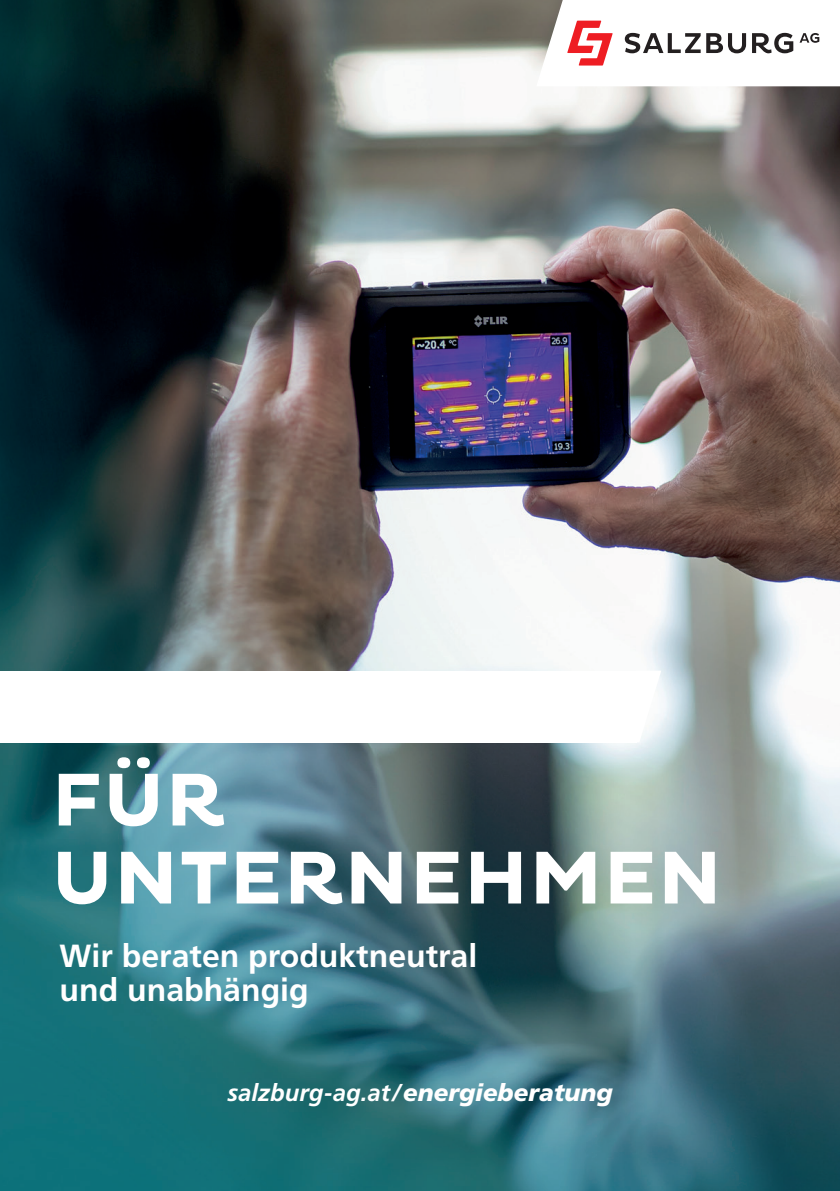
<style>
.page{position:relative;width:840px;height:1191px;background:#fff}
.page>*{position:absolute;margin:0;border:0;box-sizing:border-box;transform-origin:0 0}
.t1{font:700 76px/78px "Pluto";letter-spacing:.015em;color:#fff}
.t2{font:700 32px/34px "Frutiger LT Std";color:#fff}
.t3{font:italic 700 24px "Frutiger";color:#fff}
.s1{font-weight:900}
</style>
<div class="page">
<img style="left:0;top:0;width:839px;height:1191px">
<div style="left:174px;top:1025px;width:495px;height:140px;background:#396869;opacity:.66"></div>
<svg style="left:637px;top:670px;width:24px;height:72px"></svg>
<div style="left:55px;top:670px;width:582px;height:72px;background:#fff"></div>
<svg style="left:535px;top:0;width:304px;height:87px"></svg>
<div style="left:0;top:670px;width:60px;height:72px;background:#fff"></div>
<h1 class="t1" style="left:52px;top:763px;width:671px">FÜR<br>UNTERNEHMEN</h1>
<p class="t2" style="left:60px;top:939px;width:419px">Wir beraten produktneutral und unabhängig</p>
<p class="t3" style="left:227px;top:1079px;width:386px">salzburg-ag.at/<span class="s1">energieberatung</span></p>
</div>
